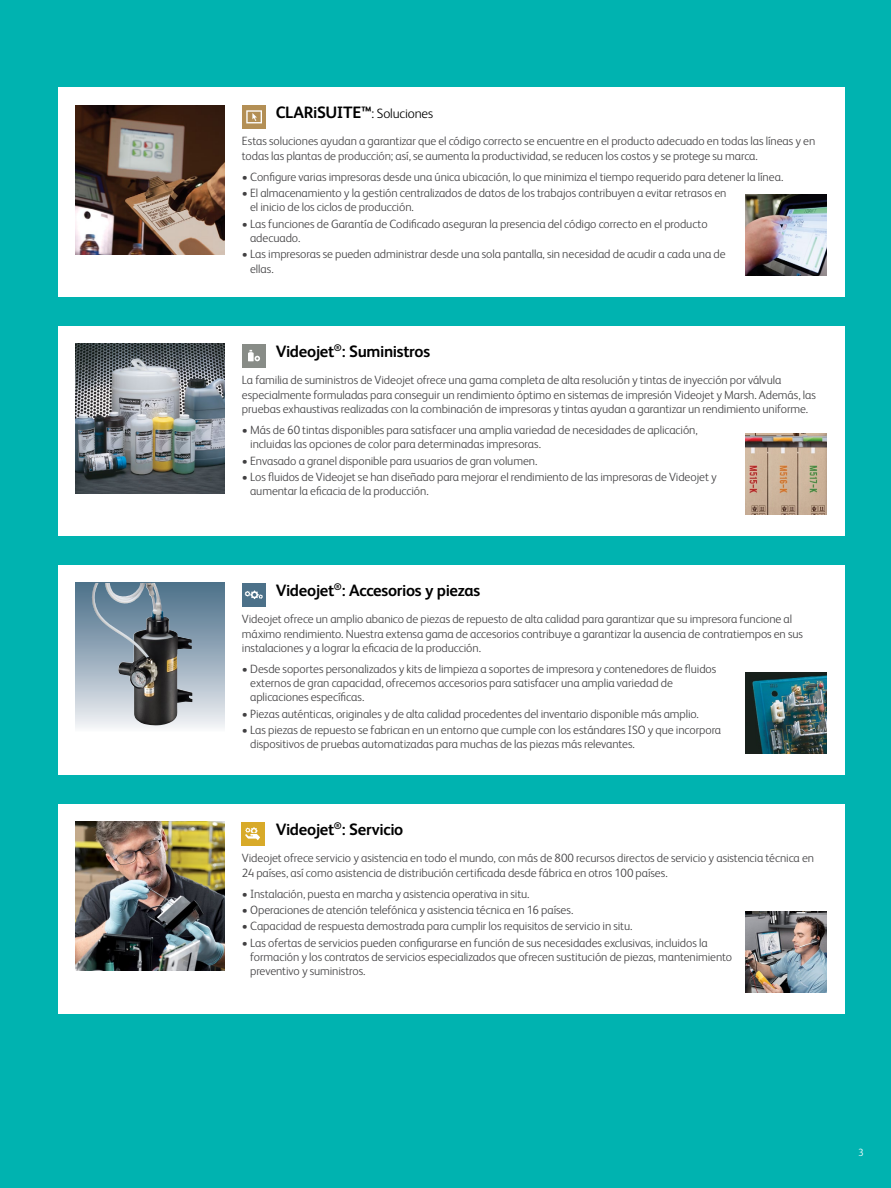
<style>
.page{position:relative;width:891px;height:1188px;background:#00b3b0}
.page>*{position:absolute;margin:0;border:0;box-sizing:border-box;transform-origin:0 0}
.t1{font:700 16.5px "FS Albert Pro";letter-spacing:-.02em;color:#000}
.t2{font:300 12px/14.2px "FS Albert Pro";letter-spacing:-.005em;color:#414042}
.t3{font:300 10.5px "FS Albert Pro";color:#fff}
.s1{font-weight:300;font-size:13.5px}
</style>
<div class="page">
<div style="left:58px;top:88px;width:787px;height:209px;background:#fff"></div>
<img style="left:76px;top:105px;width:149px;height:149px">
<div style="left:242px;top:105px;width:24px;height:24px;background:#b38f55"></div>
<svg style="left:246px;top:110px;width:16px;height:13px"></svg>
<div style="left:58px;top:805px;width:787px;height:209px;background:#fff"></div>
<img style="left:76px;top:822px;width:149px;height:149px">
<img style="left:746px;top:911px;width:81px;height:81px">
<div style="left:58px;top:327px;width:787px;height:209px;background:#fff"></div>
<img style="left:76px;top:344px;width:149px;height:149px">
<img style="left:746px;top:433px;width:81px;height:81px">
<div style="left:58px;top:566px;width:787px;height:209px;background:#fff"></div>
<div style="left:76px;top:583px;width:149px;height:149px;background:linear-gradient(to bottom,#486d87,#f2f2f6)"></div>
<img style="left:92px;top:583px;width:100px;height:143px">
<img style="left:746px;top:672px;width:81px;height:81px">
<div style="left:242px;top:344px;width:24px;height:24px;background:#888c87"></div>
<svg style="left:249px;top:350px;width:11px;height:11px"></svg>
<div style="left:248px;top:353px;width:6px;height:8px;background:#fff"></div>
<div style="left:242px;top:583px;width:24px;height:24px;background:#4c7189"></div>
<svg style="left:245px;top:591px;width:18px;height:8px"></svg>
<div style="left:241px;top:822px;width:24px;height:24px;background:#d8aa29"></div>
<svg style="left:245px;top:827px;width:15px;height:13px"></svg>
<img style="left:746px;top:195px;width:81px;height:81px">
<h1 class="t1" style="left:276px;top:100px;width:159px">CLARiSUITE™<span class="s1">: Soluciones</span></h1>
<p class="t2" style="left:242px;top:134px;width:575px">Estas soluciones ayudan a garantizar que el código correcto se encuentre en el producto adecuado en todas las líneas y en todas las plantas de producción; así, se aumenta la productividad, se reducen los costos y se protege su marca.</p>
<p class="t2" style="left:242px;top:169px;width:543px">• Configure varias impresoras desde una única ubicación, lo que minimiza el tiempo requerido para detener la línea.</p>
<p class="t2" style="left:250px;top:185px;width:478px;text-indent:-8px">• El almacenamiento y la gestión centralizados de datos de los trabajos contribuyen a evitar retrasos en el inicio de los ciclos de producción.</p>
<p class="t2" style="left:250px;top:216px;width:459px;text-indent:-8px">• Las funciones de Garantía de Codificado aseguran la presencia del código correcto en el producto adecuado.</p>
<p class="t2" style="left:250px;top:246px;width:477px;text-indent:-8px">• Las impresoras se pueden administrar desde una sola pantalla, sin necesidad de acudir a cada una de ellas.</p>
<h1 class="t1" style="left:276px;top:339px;width:156px">Videojet<sup>®</sup>: Suministros</h1>
<p class="t2" style="left:242px;top:372px;width:576px">La familia de suministros de Videojet ofrece una gama completa de alta resolución y tintas de inyección por válvula especialmente formuladas para conseguir un rendimiento óptimo en sistemas de impresión Videojet y Marsh. Además, las pruebas exhaustivas realizadas con la combinación de impresoras y tintas ayudan a garantizar un rendimiento uniforme.</p>
<p class="t2" style="left:250px;top:422px;width:449px;text-indent:-8px">• Más de 60 tintas disponibles para satisfacer una amplia variedad de necesidades de aplicación, incluidas las opciones de color para determinadas impresoras.</p>
<p class="t2" style="left:242px;top:453px;width:297px">• Envasado a granel disponible para usuarios de gran volumen.</p>
<p class="t2" style="left:250px;top:469px;width:468px;text-indent:-8px">• Los fluidos de Videojet se han diseñado para mejorar el rendimiento de las impresoras de Videojet y aumentar la eficacia de la producción.</p>
<h1 class="t1" style="left:276px;top:578px;width:206px">Videojet<sup>®</sup>: Accesorios y piezas</h1>
<p class="t2" style="left:242px;top:611px;width:563px">Videojet ofrece un amplio abanico de piezas de repuesto de alta calidad para garantizar que su impresora funcione al máximo rendimiento. Nuestra extensa gama de accesorios contribuye a garantizar la ausencia de contratiempos en sus instalaciones y a lograr la eficacia de la producción.</p>
<p class="t2" style="left:250px;top:661px;width:468px;text-indent:-8px">• Desde soportes personalizados y kits de limpieza a soportes de impresora y contenedores de fluidos externos de gran capacidad, ofrecemos accesorios para satisfacer una amplia variedad de aplicaciones específicas.</p>
<p class="t2" style="left:242px;top:706px;width:459px">• Piezas auténticas, originales y de alta calidad procedentes del inventario disponible más amplio.</p>
<p class="t2" style="left:250px;top:722px;width:472px;text-indent:-8px">• Las piezas de repuesto se fabrican en un entorno que cumple con los estándares ISO y que incorpora dispositivos de pruebas automatizadas para muchas de las piezas más relevantes.</p>
<h1 class="t1" style="left:276px;top:817px;width:129px">Videojet<sup>®</sup>: Servicio</h1>
<p class="t2" style="left:242px;top:850px;width:574px">Videojet ofrece servicio y asistencia en todo el mundo, con más de 800 recursos directos de servicio y asistencia técnica en<br>24 países, así como asistencia de distribución certificada desde fábrica en otros 100 países.</p>
<p class="t2" style="left:242px;top:886px;width:289px">• Instalación, puesta en marcha y asistencia operativa in situ.</p>
<p class="t2" style="left:242px;top:902px;width:333px">• Operaciones de atención telefónica y asistencia técnica en 16 países.</p>
<p class="t2" style="left:242px;top:918px;width:392px">• Capacidad de respuesta demostrada para cumplir los requisitos de servicio in situ.</p>
<p class="t2" style="left:250px;top:935px;width:483px;text-indent:-8px">• Las ofertas de servicios pueden configurarse en función de sus necesidades exclusivas, incluidos la formación y los contratos de servicios especializados que ofrecen sustitución de piezas, mantenimiento preventivo y suministros.</p>
<p class="t3" style="left:858px;top:1145px;width:7px">3</p>
</div>
